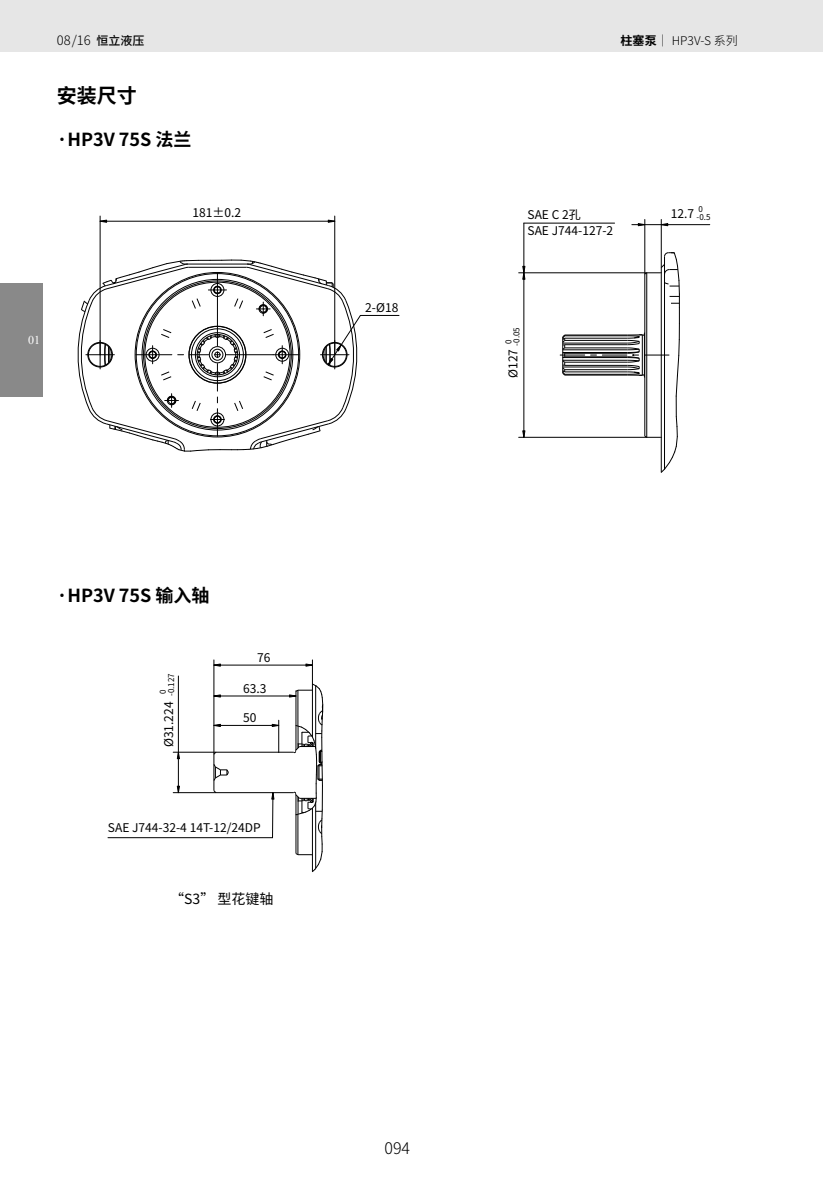
<style>
.page{position:relative;width:823px;height:1191px;background:#fff}
.page>*{position:absolute;margin:0;border:0;box-sizing:border-box;transform-origin:0 0}
.t1{font:700 20px "Noto Sans Hans";color:#000}
.t2{font:700 18px "Noto Sans Hans";color:#000}
.t3{font:300 16px "Noto Sans Hans";color:#000}
.t4{font:14px "Noto Sans Hans";color:#000}
.t5{font:300 13px "Noto Sans Hans";color:#000}
.t6{font:12px/16px "Noto Sans Hans";color:#000}
.t7{font:300 12px "Noto Sans Hans";color:#000}
.t8{font:12px "Times New Roman";color:#fff}
.t9{font:8px/8.2px "Noto Sans Hans";color:#000}
.s1{font-weight:500;font-size:12px}
.s2{font-weight:700}
</style>
<div class="page">
<div style="left:0;top:0;width:822px;height:51px;background:#e6e6e6"></div>
<div style="left:0;top:283px;width:43px;height:114px;background:#898989"></div>
<hr style="left:100px;top:216px;width:1px;height:139px;background:#000">
<hr style="left:360px;top:315px;width:39px;height:1px;background:#000">
<hr style="left:334px;top:216px;width:1px;height:139px;background:#000">
<hr style="left:100px;top:221px;width:234px;height:1px;background:#000">
<svg style="left:77px;top:260px;width:283px;height:192px"></svg>
<div style="left:258px;top:304px;width:10px;height:9px;border:1px solid #000;border-radius:50%"></div>
<svg style="left:522px;top:430px;width:3px;height:7px"></svg>
<svg style="left:522px;top:266px;width:3px;height:13px"></svg>
<svg style="left:637px;top:223px;width:7px;height:3px"></svg>
<svg style="left:661px;top:223px;width:6px;height:3px"></svg>
<hr style="left:564px;top:375px;width:63px;height:1px;background:#000">
<hr style="left:564px;top:374px;width:63px;height:1px;background:#000">
<hr style="left:564px;top:371px;width:63px;height:1px;background:#000">
<hr style="left:564px;top:369px;width:63px;height:1px;background:#000">
<hr style="left:562px;top:367px;width:65px;height:1px;background:#000">
<hr style="left:564px;top:365px;width:63px;height:1px;background:#000">
<hr style="left:564px;top:362px;width:63px;height:1px;background:#000">
<hr style="left:562px;top:360px;width:65px;height:1px;background:#000">
<hr style="left:562px;top:357px;width:65px;height:1px;background:#000">
<hr style="left:564px;top:356px;width:63px;height:1px;background:#000">
<hr style="left:564px;top:353px;width:63px;height:1px;background:#000">
<hr style="left:562px;top:352px;width:65px;height:1px;background:#000">
<hr style="left:562px;top:349px;width:65px;height:1px;background:#000">
<hr style="left:564px;top:347px;width:63px;height:1px;background:#000">
<hr style="left:564px;top:344px;width:63px;height:1px;background:#000">
<hr style="left:562px;top:343px;width:65px;height:1px;background:#000">
<hr style="left:564px;top:340px;width:63px;height:1px;background:#000">
<hr style="left:564px;top:338px;width:63px;height:1px;background:#000">
<hr style="left:564px;top:335px;width:63px;height:1px;background:#000">
<hr style="left:523px;top:223px;width:1px;height:214px;background:#000">
<hr style="left:518px;top:437px;width:128px;height:1px;background:#000">
<hr style="left:644px;top:219px;width:1px;height:55px;background:#000">
<hr style="left:660px;top:219px;width:1px;height:49px;background:#000">
<hr style="left:518px;top:272px;width:128px;height:1px;background:#000">
<hr style="left:631px;top:224px;width:78px;height:1px;background:#000">
<hr style="left:523px;top:223px;width:91px;height:1px;background:#000">
<svg style="left:560px;top:334px;width:24px;height:42px"></svg>
<svg style="left:602px;top:252px;width:77px;height:221px"></svg>
<svg style="left:177px;top:753px;width:3px;height:6px"></svg>
<svg style="left:177px;top:786px;width:3px;height:6px"></svg>
<svg style="left:214px;top:724px;width:6px;height:3px"></svg>
<svg style="left:272px;top:724px;width:6px;height:3px"></svg>
<hr style="left:213px;top:754px;width:1px;height:36px;background:#000">
<hr style="left:216px;top:792px;width:77px;height:1px;background:#000">
<svg style="left:213px;top:763px;width:16px;height:18px"></svg>
<hr style="left:216px;top:752px;width:77px;height:1px;background:#000">
<hr style="left:178px;top:676px;width:1px;height:116px;background:#000">
<hr style="left:108px;top:837px;width:164px;height:1px;background:#000">
<hr style="left:213px;top:660px;width:1px;height:94px;background:#000">
<hr style="left:173px;top:792px;width:43px;height:1px;background:#000">
<hr style="left:272px;top:792px;width:1px;height:45px;background:#000">
<hr style="left:278px;top:720px;width:1px;height:32px;background:#000">
<hr style="left:173px;top:752px;width:43px;height:1px;background:#000">
<hr style="left:214px;top:725px;width:64px;height:1px;background:#000">
<hr style="left:214px;top:695px;width:82px;height:1px;background:#000">
<hr style="left:214px;top:665px;width:98px;height:1px;background:#000">
<svg style="left:289px;top:660px;width:34px;height:212px"></svg>
<p class="t5" style="left:57px;top:33px;width:89px">08/16 <span class="s1">恒立液压</span></p>
<p class="t7" style="left:620px;top:33px;width:119px"><span class="s2">柱塞泵</span>｜ HP3V-S 系列</p>
<h1 class="t1" style="left:57px;top:84px;width:81px">安装尺寸</h1>
<h2 class="t2" style="left:57px;top:129px;width:136px">·HP3V 75S 法兰</h2>
<p class="t6" style="left:192px;top:205px;width:50px">181±0.2</p>
<p class="t6" style="left:527px;top:207px;width:87px">SAE C 2孔<br>SAE J744-127-2</p>
<p class="t6" style="left:670px;top:206px;width:25px">12.7</p>
<p class="t9" style="left:696px;top:205px;width:15px">0 -0.5</p>
<p class="t8" style="left:28px;top:332px;width:13px">01</p>
<p class="t6" style="left:365px;top:300px;width:35px">2-Ø18</p>
<p class="t9" style="left:504px;top:345px;width:20px;rotate:-90deg">0 -0.05</p>
<p class="t6" style="left:505px;top:378px;width:30px;rotate:-90deg">Ø127</p>
<h2 class="t2" style="left:57px;top:585px;width:154px">·HP3V 75S 输入轴</h2>
<p class="t9" style="left:159px;top:696px;width:24px;rotate:-90deg">0 -0.127</p>
<p class="t6" style="left:161px;top:747px;width:47px;rotate:-90deg">Ø31.224</p>
<p class="t6" style="left:257px;top:650px;width:15px">76</p>
<p class="t6" style="left:243px;top:681px;width:25px">63.3</p>
<p class="t6" style="left:243px;top:710px;width:15px">50</p>
<p class="t6" style="left:108px;top:820px;width:154px">SAE J744-32-4 14T-12/24DP</p>
<p class="t4" style="left:170px;top:891px;width:105px">“S3” 型花键轴</p>
<h3 class="t3" style="left:384px;top:1139px;width:27px">094</h3>
</div>
